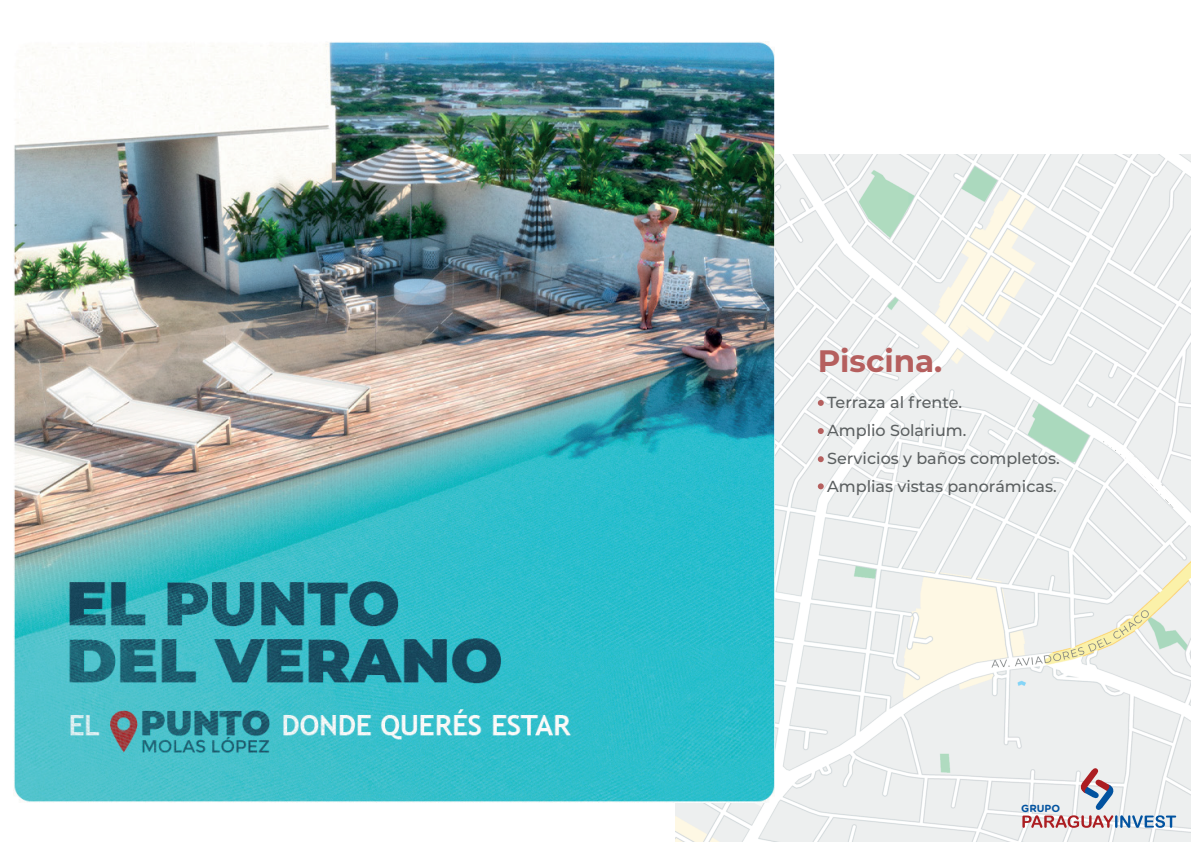
<style>
.page{position:relative;width:1191px;height:842px;background:#fff}
.page>*{position:absolute;margin:0;border:0;box-sizing:border-box;transform-origin:0 0}
.t1{font:700 31px "Montserrat";color:#b55f5e}
.t2{font:500 16px/28px "Montserrat";color:#5c6061}
.t3{font:700 10.3px "Gotham Rounded";color:#0253a0}
</style>
<div class="page">
<img style="left:676px;top:154px;width:515px;height:688px">
<img style="left:14px;top:42px;width:760px;height:760px">
<svg style="left:818px;top:400px;width:5px;height:6px"></svg>
<svg style="left:818px;top:456px;width:5px;height:6px"></svg>
<svg style="left:818px;top:483px;width:5px;height:6px"></svg>
<svg style="left:818px;top:428px;width:5px;height:6px"></svg>
<svg style="left:1022px;top:766px;width:154px;height:62px;background:#d9d5da"></svg>
<svg style="left:1102px;top:436px;width:77px;height:73px"></svg>
<h1 class="t1" style="left:818px;top:338px;width:126px">Piscina.</h1>
<p class="t2" style="left:827px;top:388px;width:234px">Terraza al frente.<br>Amplio Solarium.<br>Servicios y baños completos.<br>Amplias vistas panorámicas.</p>
<p class="t3" style="left:1021px;top:801px;width:40px">GRUPO</p>
</div>
